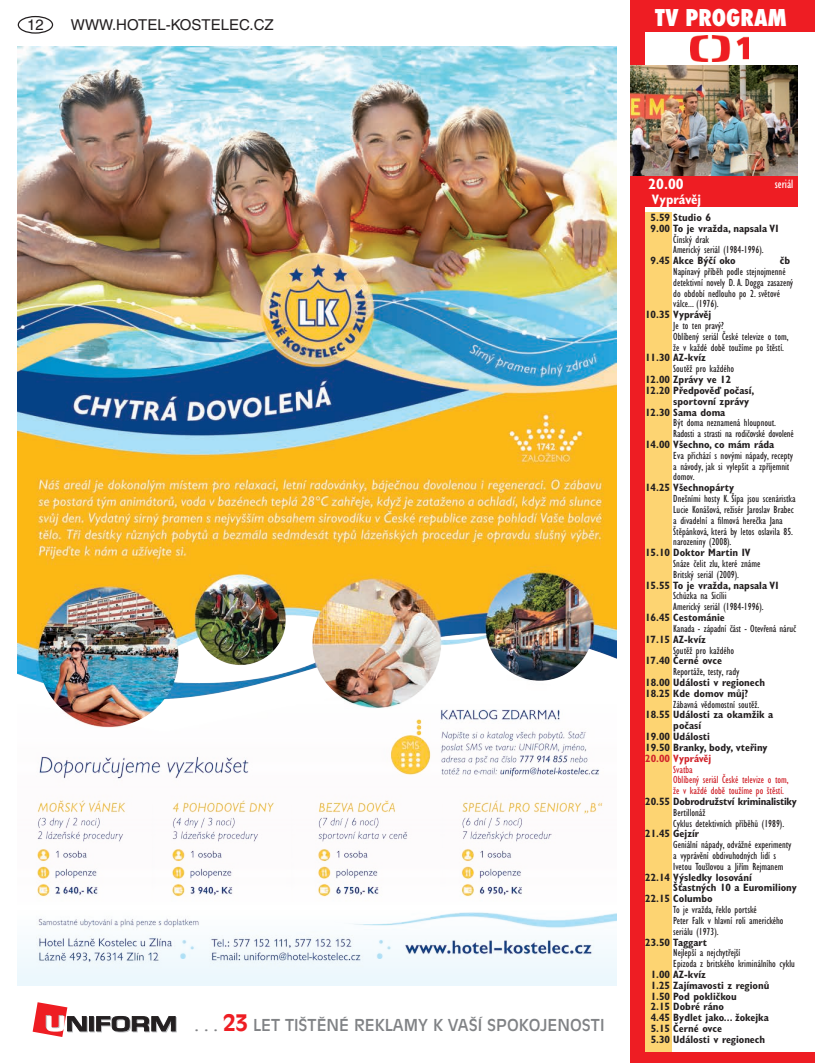
<style>
.page{position:relative;width:815px;height:1063px;background:#fff}
.page>*{position:absolute;margin:0;border:0;box-sizing:border-box;transform-origin:0 0}
.t1{font:800 condensed 22.5px "Futura";color:#fff}
.t2{font:16.25px "Antique Olive CE";color:#808285}
.t3{font:15px "Helvetica CE";color:#231f20}
.t4{font:700 condensed 15px "Gill Sans CE";color:#fff}
.t5{font:700 condensed 13.75px "Gill Sans CE";color:#fff}
.t6{font:condensed 12.5px "Gill Sans CE";color:#fff}
.t7{font:condensed 10.62px/10.9px "Gill Sans CE";color:#231f20}
.t8{font:700 condensed 10.62px/10.9px "Gill Sans CE";color:#231f20}
.t9{font:condensed 10.62px/10.9px "Gill Sans CE";color:#d1232a}
.t10{font:700 condensed 10.62px "Gill Sans CE";letter-spacing:-.02em;color:#231f20}
.t11{font:700 condensed 10.62px "Gill Sans CE";color:#d1232a}
.s1{font-weight:700;font-size:22.5px;color:#ee1d23}
</style>
<div class="page">
<div style="left:18px;top:16px;width:35px;height:18px;border:1px solid #231f20;border-radius:50%"></div>
<svg style="left:90px;top:1017px;width:5px;height:15px"></svg>
<svg style="left:89px;top:1016px;width:5px;height:15px"></svg>
<svg style="left:96px;top:1016px;width:81px;height:16px"></svg>
<svg style="left:33px;top:1002px;width:55px;height:35px"></svg>
<img style="left:18px;top:46px;width:599px;height:939px">
<div style="left:631px;top:0;width:184px;height:32px;background:#ee1d23"></div>
<div style="left:631px;top:175px;width:166px;height:32px;background:#ee1d23"></div>
<img style="left:690px;top:35px;width:58px;height:27px">
<div style="left:631px;top:0;width:14px;height:1063px;background:#ee1d23"></div>
<div style="left:631px;top:1052px;width:184px;height:11px;background:#ee1d23"></div>
<div style="left:645px;top:213px;width:26px;height:839px;background:#fdd472"></div>
<img style="left:631px;top:66px;width:166px;height:109px">
<h3 class="t3" style="left:27px;top:16px;width:18px">12</h3>
<h3 class="t3" style="left:71px;top:16px;width:204px">WWW.HOTEL-KOSTELEC.CZ</h3>
<h1 class="t1" style="left:655px;top:2px;width:133px">TV PROGRAM</h1>
<h2 class="t2" style="left:195px;top:1016px;width:411px">. . . <span class="s1">23</span> LET TIŠTĚNÉ REKLAMY K VAŠÍ SPOKOJENOSTI</h2>
<h3 class="t4" style="left:648px;top:175px;width:37px">20.00</h3>
<p class="t5" style="left:652px;top:191px;width:51px">Vyprávěj</p>
<p class="t6" style="left:775px;top:176px;width:20px">seriál</p>
<p class="t8" style="left:651px;top:212px;width:129px">5.59 Studio 6<br>9.00 To je vražda, napsala VI</p>
<p class="t7" style="left:673px;top:234px;width:92px">Čínský drak<br>Americký seriál (1984-1996).</p>
<p class="t8" style="left:651px;top:255px;width:87px">9.45 Akce Býčí oko</p>
<p class="t8" style="left:780px;top:255px;width:12px">čb</p>
<p class="t7" style="left:673px;top:266px;width:122px">Napínavý příběh podle stejnojmenné detektivní novely D. A. Dogga zasazený do období nedlouho po 2. světové válce... (1976).</p>
<p class="t8" style="left:645px;top:309px;width:68px">10.35 Vyprávěj</p>
<p class="t7" style="left:673px;top:320px;width:117px">Je to ten pravý?<br>Oblíbený seriál České televize o tom, že v každé době toužíme po štěstí.</p>
<p class="t8" style="left:645px;top:352px;width:62px">11.30 AZ-kvíz</p>
<p class="t7" style="left:673px;top:363px;width:62px">Soutěž pro každého</p>
<p class="t8" style="left:645px;top:374px;width:88px">12.00 Zprávy ve 12</p>
<p class="t8" style="left:645px;top:385px;width:111px">12.20 Předpověď počasí,</p>
<p class="t8" style="left:673px;top:396px;width:77px">sportovní zprávy</p>
<p class="t8" style="left:645px;top:407px;width:82px">12.30 Sama doma</p>
<p class="t7" style="left:673px;top:417px;width:122px">Být doma neznamená hloupnout.<br>Radosti a strasti na rodičovské dovolené</p>
<p class="t8" style="left:645px;top:439px;width:131px">14.00 Všechno, co mám ráda</p>
<p class="t7" style="left:673px;top:450px;width:121px">Eva přichází s novými nápady, recepty a návody, jak si vylepšit a zpříjemnit domov.</p>
<p class="t8" style="left:645px;top:482px;width:91px">14.25 Všechnopárty</p>
<p class="t7" style="left:673px;top:493px;width:124px">Dnešními hosty K. Šípa jsou scenáristka Lucie Konášová, režisér Jaroslav Brabec a divadelní a filmová herečka Jana Štěpánková, která by letos oslavila 85. narozeniny (2008).</p>
<p class="t8" style="left:645px;top:547px;width:107px">15.10 Doktor Martin IV</p>
<p class="t7" style="left:673px;top:558px;width:89px">Snáze čelit zlu, které známe<br>Britský seriál (2009).</p>
<p class="t8" style="left:645px;top:580px;width:135px">15.55 To je vražda, napsala VI</p>
<p class="t7" style="left:673px;top:590px;width:92px">Schůzka na Sicílii<br>Americký seriál (1984-1996).</p>
<p class="t8" style="left:645px;top:612px;width:81px">16.45 Cestománie</p>
<p class="t7" style="left:673px;top:623px;width:124px">Kanada - západní část - Otevřená náruč</p>
<p class="t8" style="left:645px;top:634px;width:62px">17.15 AZ-kvíz</p>
<p class="t7" style="left:673px;top:645px;width:62px">Soutěž pro každého</p>
<p class="t8" style="left:645px;top:655px;width:78px">17.40 Černé ovce</p>
<p class="t7" style="left:673px;top:666px;width:68px">Reportáže, testy, rady</p>
<p class="t8" style="left:645px;top:677px;width:121px">18.00 Události v regionech<br>18.25 Kde domov můj?</p>
<p class="t7" style="left:673px;top:699px;width:87px">Zábavná vědomostní soutěž.</p>
<p class="t8" style="left:645px;top:709px;width:130px">18.55 Události za okamžik a</p>
<p class="t8" style="left:673px;top:720px;width:29px">počasí</p>
<p class="t8" style="left:645px;top:731px;width:66px">19.00 Události</p>
<p class="t8" style="left:645px;top:742px;width:124px">19.50 Branky, body, vteřiny</p>
<p class="t11" style="left:645px;top:752px;width:68px">20.00 Vyprávěj</p>
<p class="t9" style="left:673px;top:764px;width:117px">Svatba<br>Oblíbený seriál České televize o tom, že v každé době toužíme po štěstí.</p>
<p class="t10" style="left:645px;top:795px;width:153px">20.55 Dobrodružství kriminalistiky</p>
<p class="t7" style="left:673px;top:807px;width:112px">Bertillonáž<br>Cyklus detektivních příběhů (1989).</p>
<p class="t8" style="left:645px;top:828px;width:55px">21.45 Gejzír</p>
<p class="t7" style="left:673px;top:839px;width:120px">Geniální nápady, odvážné experimenty a vyprávění obdivuhodných lidí s<br>Ivetou Toušlovou a Jiřím Rejmanem</p>
<p class="t8" style="left:645px;top:872px;width:108px">22.14 Výsledky losování</p>
<p class="t8" style="left:673px;top:882px;width:125px">Šťastných 10 a Euromiliony</p>
<p class="t8" style="left:645px;top:893px;width:69px">22.15 Columbo</p>
<p class="t7" style="left:673px;top:904px;width:112px">To je vražda, řeklo portské<br>Peter Falk v hlavní roli amerického seriálu (1973).</p>
<p class="t8" style="left:645px;top:937px;width:63px">23.50 Taggart</p>
<p class="t7" style="left:673px;top:947px;width:123px">Nejlepší a nejchytřejší<br>Epizoda z britského kriminálního cyklu</p>
<p class="t8" style="left:651px;top:969px;width:120px">1.00 AZ-kvíz<br>1.25 Zajímavosti z regionů<br>1.50 Pod pokličkou<br>2.15 Dobré ráno<br>4.45 Bydlet jako... žokejka<br>5.15 Černé ovce<br>5.30 Události v regionech</p>
</div>
